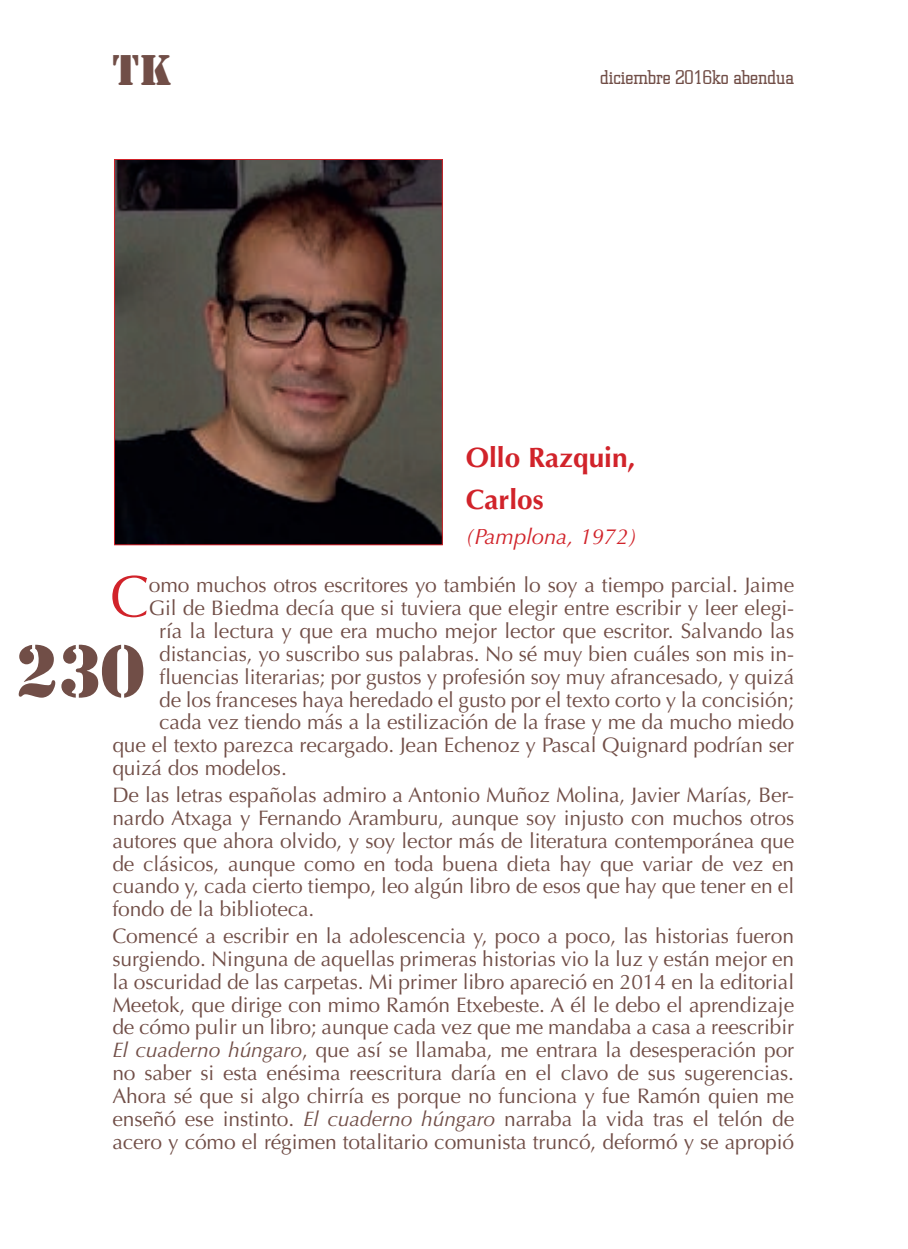
<style>
.page{position:relative;width:908px;height:1249px;background:#fff}
.page>*{position:absolute;margin:0;border:0;box-sizing:border-box;transform-origin:0 0}
.t1{font:68px "Stencil";color:#714e47}
.PARRAFO_PRIMERO{font:58.8px "Optima";color:#d1232a}
.t2{font:40px "Stencil";color:#714e47}
.AUTOR{font:700 28px "Optima";color:#d1232a}
.FECHA_DE_NACIMIENTO{font:italic 22px "Optima";color:#d1232a}
.CUERPO_LIBRO{font:21px/22.8px "Optima";letter-spacing:-.005em;color:#714e47;text-align:justify}
.PARRAFO_PRIMERO-2{font:21px "Optima";letter-spacing:-.005em;color:#714e47}
.t3{font:300 20px "Square Slabserif 711 BT";color:#714e47}
.s1{font-style:italic}
</style>
<div class="page">
<img style="left:116px;top:161px;width:325px;height:382px">
<div style="left:114px;top:159px;width:329px;height:386px;border:1px solid #d1232a"></div>
<h3 class="t2" style="left:112px;top:45px;width:61px">TK</h3>
<p class="t3" style="left:600px;top:64px;width:196px">diciembre 2016ko abendua</p>
<p class="AUTOR" style="left:466px;top:441px;width:171px">Ollo Razquin,</p>
<p class="AUTOR" style="left:466px;top:483px;width:79px">Carlos</p>
<p class="FECHA_DE_NACIMIENTO" style="left:466px;top:523px;width:173px">(Pamplona, 1972)</p>
<p class="PARRAFO_PRIMERO" style="left:110px;top:562px;width:41px">C</p>
<p class="PARRAFO_PRIMERO-2" style="left:149px;top:573px;width:647px">omo muchos otros escritores yo también lo soy a tiempo parcial. Jaime</p>
<p class="PARRAFO_PRIMERO-2" style="left:149px;top:595px;width:647px">Gil de Biedma decía que si tuviera que elegir entre escribir y leer elegi-</p>
<p class="PARRAFO_PRIMERO-2" style="left:159px;top:618px;width:636px">ría la lectura y que era mucho mejor lector que escritor. Salvando las</p>
<p class="PARRAFO_PRIMERO-2" style="left:159px;top:641px;width:636px">distancias, yo suscribo sus palabras. No sé muy bien cuáles son mis in-</p>
<p class="PARRAFO_PRIMERO-2" style="left:159px;top:664px;width:630px">fl uencias literarias; por gustos y profesión soy muy afrancesado, y quizá</p>
<p class="PARRAFO_PRIMERO-2" style="left:159px;top:687px;width:636px">de los franceses haya heredado el gusto por el texto corto y la concisión;</p>
<p class="PARRAFO_PRIMERO-2" style="left:159px;top:709px;width:637px">cada vez tiendo más a la estilización de la frase y me da mucho miedo</p>
<p class="PARRAFO_PRIMERO-2" style="left:112px;top:732px;width:683px">que el texto parezca recargado. Jean Echenoz y Pascal Quignard podrían ser</p>
<p class="PARRAFO_PRIMERO-2" style="left:112px;top:755px;width:176px">quizá dos modelos.</p>
<p class="CUERPO_LIBRO" style="left:112px;top:783px;width:683px">De las letras españolas admiro a Antonio Muñoz Molina, Javier Marías, Ber&shy;nardo Atxaga y Fernando Aramburu, aunque soy injusto con muchos otros autores que ahora olvido, y soy lector más de literatura contemporánea que de clásicos, aunque como en toda buena dieta hay que variar de vez en cuando y, cada cierto tiempo, leo algú n libro de esos que hay que tener en el fondo de la biblioteca.</p>
<p class="CUERPO_LIBRO" style="left:112px;top:924px;width:683px">Comencé a escribir en la adolescencia y, poco a poco, las historias fueron surgiendo. Ninguna de aquellas primeras historias vio la luz y están mejor en la oscuridad de las carpetas. Mi primer libro apareció en 2014 en la editorial Meetok, que dirige con mimo Ramón Etxebeste. A él le debo el aprendizaje de cómo pulir un libro; aunque cada vez que me mandaba a casa a reescribir <span class="s1">El cuaderno húngaro</span>, que así se llamaba, me entrara la desesperación por no saber si esta enésima reescritura daría en el clavo de sus sugerencias.<br>Ahora sé que si algo chirría es porque no funciona y fue Ramón quien me enseñó</p>
<h1 class="t1" style="left:15px;top:627px;width:130px">230</h1>
<p class="CUERPO_LIBRO" style="left:112px;top:1107px;width:683px;text-indent:73px">ese instinto. <span class="s1">El cuaderno húngaro</span> narraba la vida tras el telón de acero y cómo el régimen totalitario comunista truncó, deformó y se apropió</p>
</div>
